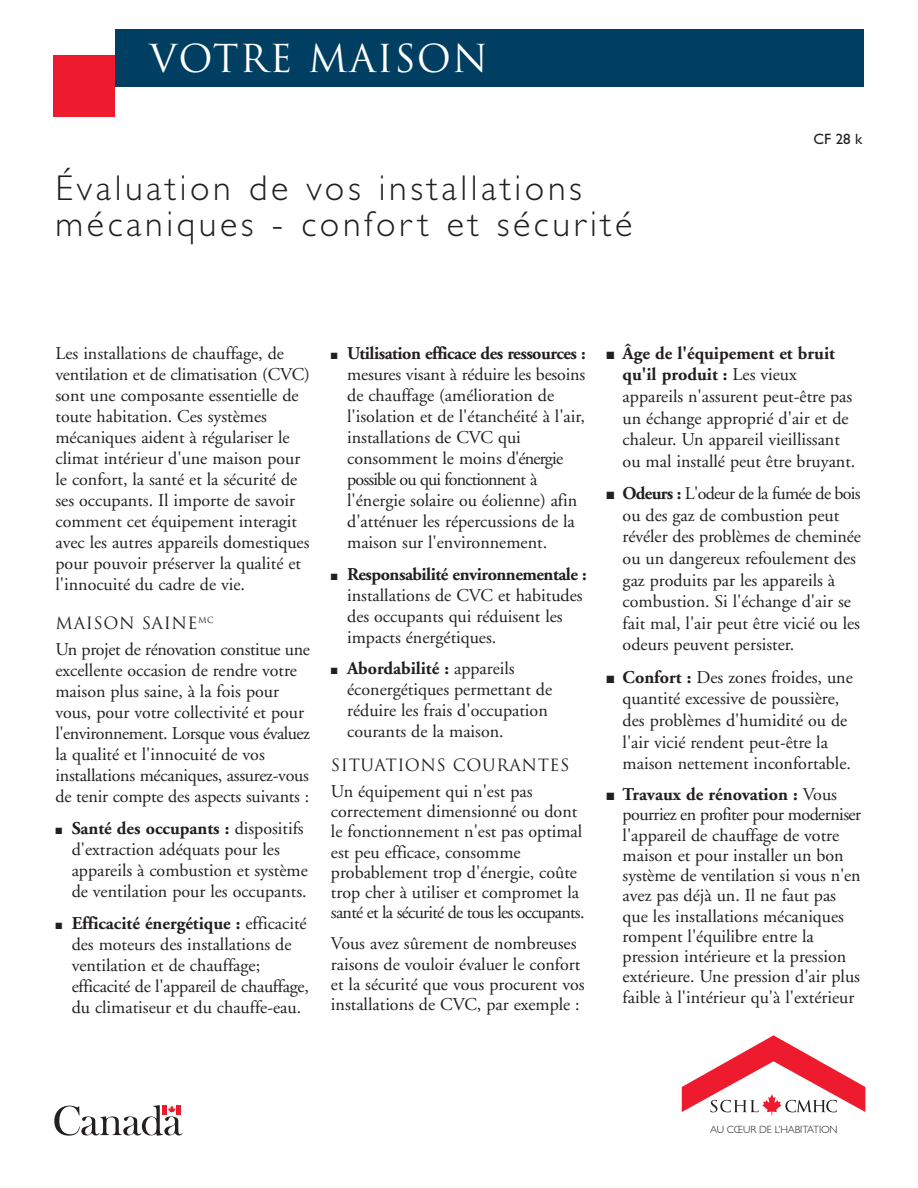
<style>
.page{position:relative;width:918px;height:1188px;background:#fff}
.page>*{position:absolute;margin:0;border:0;box-sizing:border-box;transform-origin:0 0}
.t1{font:37.5px "Trajan";letter-spacing:.03em;color:#fff}
.t2{font:300 36px/36px "Gill Sans Std";letter-spacing:.1em;color:#231f20}
.t3{font:18px/21px "Adobe Garamond";color:#231f20}
.t4{font:16.5px "Trajan";letter-spacing:.03em;color:#231f20}
.t5{font:15px "Gill Sans Std";color:#231f20}
.t6{font:300 10.5px "Gill Sans Std";letter-spacing:-.01em;color:#231f20}
.s1{font-weight:700}
</style>
<div class="page">
<div style="left:115px;top:30px;width:749px;height:57px;background:#003f62"></div>
<div style="left:53px;top:55px;width:62px;height:62px;background:#ed1b2d"></div>
<svg style="left:682px;top:1035px;width:183px;height:80px"></svg>
<svg style="left:54px;top:1105px;width:129px;height:31px"></svg>
<h1 class="t1" style="left:149px;top:37px;width:340px">VOTRE MAISON</h1>
<h2 class="t2" style="left:56px;top:174px;width:578px">Évaluation de vos installations mécaniques - confort et sécurité</h2>
<p class="t5" style="left:813px;top:133px;width:51px">CF 28 k</p>
<p class="t3" style="left:56px;top:344px;width:256px">Les installations de chauffage, de ventilation et de climatisation (CVC) sont une composante essentielle de toute habitation. Ces systèmes mécaniques aident à régulariser le climat intérieur d'une maison pour le confort, la santé et la sécurité de ses occupants. Il importe de savoir comment cet équipement interagit avec les autres appareils domestiques pour pouvoir préserver la qualité et l'innocuité du cadre de vie.</p>
<p class="t4" style="left:56px;top:614px;width:160px">MAISON SAINE<sup>MC</sup></p>
<p class="t3" style="left:56px;top:641px;width:256px">Un projet de rénovation constitue une excellente occasion de rendre votre maison plus saine, à la fois pour vous, pour votre collectivité et pour l'environnement. Lorsque vous évaluez la qualité et l'innocuité de vos installations mécaniques, assurez-vous de tenir compte des aspects suivants :</p>
<p class="t3" style="left:72px;top:820px;width:238px;text-indent:-16px">■ <span class="s1">Santé des occupants :</span> dispositifs d'extraction adéquats pour les appareils à combustion et système de ventilation pour les occupants.</p>
<p class="t3" style="left:72px;top:915px;width:239px;text-indent:-16px">■ <span class="s1">Efficacité énergétique :</span> efficacité des moteurs des installations de ventilation et de chauffage; efficacité de l'appareil de chauffage, du climatiseur et du chauffe-eau.</p>
<p class="t3" style="left:347px;top:344px;width:240px;text-indent:-16px">■ <span class="s1">Utilisation efficace des ressources : </span>mesures visant à réduire les besoins de chauffage (amélioration de l'isolation et de l'étanchéité à l'air, installations de CVC qui consomment le moins d'énergie possible ou qui fonctionnent à l'énergie solaire ou éolienne) afin d'atténuer les répercussions de la maison sur l'environnement.</p>
<p class="t3" style="left:347px;top:565px;width:241px;text-indent:-16px">■ <span class="s1">Responsabilité environnementale : </span>installations de CVC et habitudes des occupants qui réduisent les impacts énergétiques.</p>
<p class="t3" style="left:347px;top:660px;width:207px;text-indent:-16px">■ <span class="s1">Abordabilité :</span> appareils éconergétiques permettant de réduire les frais d'occupation courants de la maison.</p>
<p class="t4" style="left:331px;top:756px;width:240px">SITUATIONS COURANTES</p>
<p class="t3" style="left:331px;top:783px;width:255px;line-height:20.2px">Un équipement qui n'est pas correctement dimensionné ou dont le fonctionnement n'est pas optimal est peu efficace, consomme probablement trop d'énergie, coûte trop cher à utiliser et compromet la santé et la sécurité de tous les occupants.</p>
<p class="t3" style="left:331px;top:935px;width:255px;line-height:20.2px">Vous avez sûrement de nombreuses raisons de vouloir évaluer le confort et la sécurité que vous procurent vos installations de CVC, par exemple :</p>
<p class="t3" style="left:623px;top:344px;width:234px;line-height:21.6px;text-indent:-16px">■ <span class="s1">Âge de l'équipement et bruit qu'il produit :</span> Les vieux appareils n'assurent peut-être pas un échange approprié d'air et de chaleur. Un appareil vieillissant ou mal installé peut être bruyant.</p>
<p class="t3" style="left:623px;top:484px;width:240px;line-height:21.6px;text-indent:-16px">■ <span class="s1">Odeurs :</span> L'odeur de la fumée de bois ou des gaz de combustion peut révéler des problèmes de cheminée ou un dangereux refoulement des gaz produits par les appareils à combustion. Si l'échange d'air se fait mal, l'air peut être vicié ou les odeurs peuvent persister.</p>
<p class="t3" style="left:623px;top:668px;width:232px;line-height:21.6px;text-indent:-16px">■ <span class="s1">Confort :</span> Des zones froides, une quantité excessive de poussière, des problèmes d'humidité ou de l'air vicié rendent peut-être la maison nettement inconfortable.</p>
<p class="t3" style="left:623px;top:786px;width:240px;line-height:20.2px;text-indent:-16px">■ <span class="s1">Travaux de rénovation :</span> Vous pourriez en profiter pour moderniser l'appareil de chauffage de votre maison et pour installer un bon système de ventilation si vous n'en avez pas déjà un. Il ne faut pas que les installations mécaniques rompent l'équilibre entre la pression intérieure et la pression extérieure. Une pression d'air plus faible à l'intérieur qu'à l'extérieur</p>
<p class="t6" style="left:710px;top:1123px;width:129px">AU CŒUR DE L’HABITATION</p>
</div>
